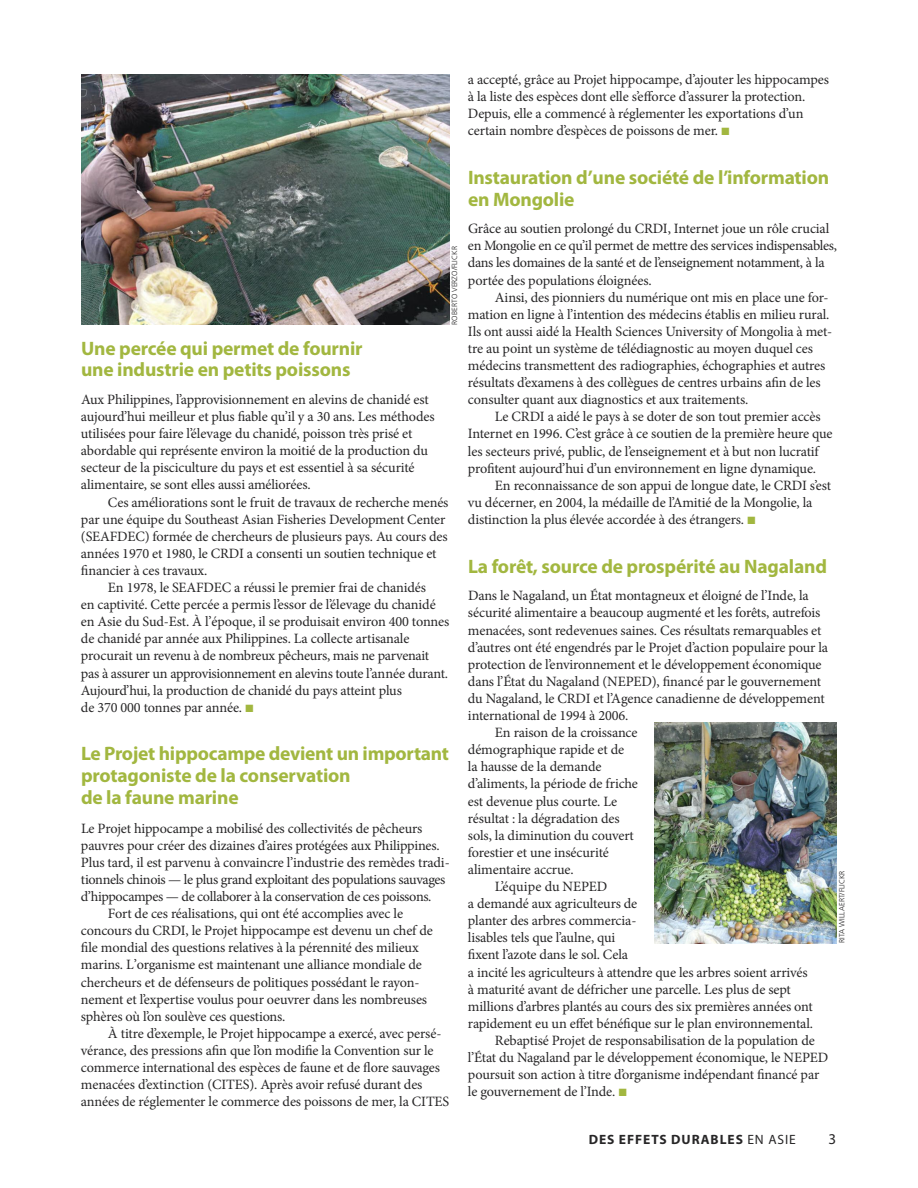
<style>
.page{position:relative;width:918px;height:1188px;background:#fff}
.page>*{position:absolute;margin:0;border:0;box-sizing:border-box;transform-origin:0 0}
.t1{font:700 19.5px/21.8px "Myriad Pro";letter-spacing:-.01em;color:#a2b740}
.t2{font:15px "Myriad Pro";color:#272627}
.t3{font:14.25px/17.1px "Minion Pro";letter-spacing:-.01em;color:#272627}
.t4{font:14.25px "Minion Pro";letter-spacing:-.03em;color:#272627}
.t5{font:700 13.5px "Myriad Pro";letter-spacing:.07em;color:#272627}
.t6{font:300 7.5px "Frutiger";color:#272627}
.s1{color:#a2b740}
.s2{font-weight:400}
</style>
<div class="page">
<img style="left:81px;top:75px;width:369px;height:250px">
<img style="left:655px;top:722px;width:182px;height:222px">
<p class="t6" style="left:452px;top:325px;width:80px;rotate:-90deg">ROBERTO VERZO/FLICKR</p>
<h1 class="t1" style="left:81px;top:339px;width:283px">Une percée qui permet de fournir une industrie en petits poissons</h1>
<p class="t3" style="left:81px;top:392px;width:355px">Aux Philippines, l’approvisionnement en alevins de chanidé est aujourd’hui meilleur et plus fiable qu’il y a 30 ans. Les méthodes utilisées pour faire l’élevage du chanidé, poisson très prisé et abordable qui représente environ la moitié de la production du secteur de la pisciculture du pays et est essentiel à sa sécurité alimentaire, se sont elles aussi améliorées.</p>
<p class="t3" style="left:108px;top:495px;width:342px">Ces améliorations sont le fruit de travaux de recherche menés</p>
<p class="t3" style="left:81px;top:512px;width:366px">par une équipe du Southeast Asian Fisheries Development Center</p>
<p class="t3" style="left:81px;top:529px;width:368px">(SEAFDEC) formée de chercheurs de plusieurs pays. Au cours des</p>
<p class="t3" style="left:81px;top:546px;width:357px">années 1970 et 1980, le CRDI a consenti un soutien technique et</p>
<p class="t3" style="left:81px;top:563px;width:128px">financier à ces travaux.</p>
<p class="t3" style="left:108px;top:580px;width:319px">En 1978, le SEAFDEC a réussi le premier frai de chanidés</p>
<p class="t3" style="left:81px;top:597px;width:356px">en captivité. Cette percée a permis l’essor de l’élevage du chanidé</p>
<p class="t3" style="left:81px;top:614px;width:370px">en Asie du Sud-Est. À l’époque, il se produisait environ 400 tonnes</p>
<p class="t3" style="left:81px;top:632px;width:330px">de chanidé par année aux Philippines. La collecte artisanale</p>
<p class="t3" style="left:81px;top:649px;width:350px">procurait un revenu à de nombreux pêcheurs, mais ne parvenait</p>
<p class="t3" style="left:81px;top:666px;width:368px">pas à assurer un approvisionnement en alevins toute l’année durant.</p>
<p class="t3" style="left:81px;top:683px;width:322px">Aujourd’hui, la production de chanidé du pays atteint plus</p>
<p class="t3" style="left:81px;top:700px;width:174px">de 370 000 tonnes par année. <span class="s1">■</span></p>
<h1 class="t1" style="left:81px;top:745px;width:370px">Le Projet hippocampe devient un important protagoniste de la conservation<br>de la faune marine</h1>
<p class="t3" style="left:81px;top:821px;width:343px">Le Projet hippocampe a mobilisé des collectivités de pêcheurs</p>
<p class="t3" style="left:81px;top:838px;width:360px">pauvres pour créer des dizaines d’aires protégées aux Philippines.</p>
<p class="t3" style="left:81px;top:855px;width:370px">Plus tard, il est parvenu à convaincre l’industrie des remèdes tradi-</p>
<p class="t4" style="left:81px;top:874px;width:366px">tionnels chinois — le plus grand exploitant des populations sauvages</p>
<p class="t3" style="left:81px;top:889px;width:352px">d’hippocampes — de collaborer à la conservation de ces poissons.</p>
<p class="t3" style="left:108px;top:906px;width:297px">Fort de ces réalisations, qui ont été accomplies avec le</p>
<p class="t3" style="left:81px;top:923px;width:353px">concours du CRDI, le Projet hippocampe est devenu un chef de</p>
<p class="t3" style="left:81px;top:941px;width:339px">file mondial des questions relatives à la pérennité des milieux</p>
<p class="t3" style="left:81px;top:958px;width:342px">marins. L’organisme est maintenant une alliance mondiale de</p>
<p class="t3" style="left:81px;top:975px;width:340px">chercheurs et de défenseurs de politiques possédant le rayon-</p>
<p class="t3" style="left:81px;top:992px;width:348px">nement et l’expertise voulus pour oeuvrer dans les nombreuses</p>
<p class="t3" style="left:81px;top:1009px;width:206px">sphères où l’on soulève ces questions.</p>
<p class="t3" style="left:108px;top:1026px;width:335px">À titre d’exemple, le Projet hippocampe a exercé, avec persé-</p>
<p class="t3" style="left:81px;top:1043px;width:354px">vérance, des pressions afin que l’on modifie la Convention sur le</p>
<p class="t3" style="left:81px;top:1060px;width:361px">commerce international des espèces de faune et de flore sauvages</p>
<p class="t3" style="left:81px;top:1077px;width:343px">menacées d’extinction (CITES). Après avoir refusé durant des</p>
<p class="t3" style="left:81px;top:1094px;width:370px">années de réglementer le commerce des poissons de mer, la CITES</p>
<p class="t3" style="left:468px;top:72px;width:363px">a accepté, grâce au Projet hippocampe, d’ajouter les hippocampes à la liste des espèces dont elle s’efforce d’assurer la protection.<br>Depuis, elle a commencé à réglementer les exportations d’un certain nombre d’espèces de poissons de mer. <span class="s1">■</span></p>
<h1 class="t1" style="left:468px;top:168px;width:363px">Instauration d’une société de l’information en Mongolie</h1>
<p class="t3" style="left:468px;top:221px;width:370px">Grâce au soutien prolongé du CRDI, Internet joue un rôle crucial en Mongolie en ce qu’il permet de mettre des services indispensables, dans les domaines de la santé et de l’enseignement notamment, à la portée des populations éloignées.</p>
<p class="t3" style="left:468px;top:290px;width:366px;text-indent:27px">Ainsi, des pionniers du numérique ont mis en place une for&shy;mation en ligne à l’intention des médecins établis en milieu rural.<br>Ils ont aussi aidé la Health Sciences University of Mongolia à met&shy;tre au point un système de télédiagnostic au moyen duquel ces médecins transmettent des radiographies, échographies et autres résultats d’examens à des collègues de centres urbains afin de les consulter quant aux diagnostics et aux traitements.</p>
<p class="t3" style="left:468px;top:410px;width:366px;text-indent:27px">Le CRDI a aidé le pays à se doter de son tout premier accès Internet en 1996. C’est grâce à ce soutien de la première heure que les secteurs privé, public, de l’enseignement et à but non lucratif profitent aujourd’hui d’un environnement en ligne dynamique.</p>
<p class="t3" style="left:468px;top:478px;width:365px;text-indent:27px">En reconnaissance de son appui de longue date, le CRDI s’est vu décerner, en 2004, la médaille de l’Amitié de la Mongolie, la distinction la plus élevée accordée à des étrangers. <span class="s1">■</span></p>
<h1 class="t1" style="left:468px;top:557px;width:361px">La forêt, source de prospérité au Nagaland</h1>
<p class="t3" style="left:468px;top:588px;width:342px">Dans le Nagaland, un État montagneux et éloigné de l’Inde, la</p>
<p class="t3" style="left:468px;top:606px;width:354px">sécurité alimentaire a beaucoup augmenté et les forêts, autrefois</p>
<p class="t3" style="left:468px;top:623px;width:355px">menacées, sont redevenues saines. Ces résultats remarquables et</p>
<p class="t3" style="left:468px;top:640px;width:362px">d’autres ont été engendrés par le Projet d’action populaire pour la</p>
<p class="t3" style="left:468px;top:657px;width:355px">protection de l’environnement et le développement économique</p>
<p class="t3" style="left:468px;top:674px;width:355px">dans l’État du Nagaland (NEPED), financé par le gouvernement</p>
<p class="t3" style="left:468px;top:691px;width:358px">du Nagaland, le CRDI et l’Agence canadienne de développement</p>
<p class="t3" style="left:468px;top:708px;width:162px">international de 1994 à 2006.</p>
<p class="t3" style="left:495px;top:725px;width:144px">En raison de la croissance</p>
<p class="t3" style="left:468px;top:742px;width:158px">démographique rapide et de</p>
<p class="t3" style="left:468px;top:759px;width:135px">la hausse de la demande</p>
<p class="t3" style="left:468px;top:777px;width:172px">d’aliments, la période de friche</p>
<p class="t3" style="left:468px;top:794px;width:151px">est devenue plus courte. Le</p>
<p class="t3" style="left:468px;top:811px;width:153px">résultat : la dégradation des</p>
<p class="t3" style="left:468px;top:828px;width:167px">sols, la diminution du couvert</p>
<p class="t3" style="left:468px;top:845px;width:142px">forestier et une insécurité</p>
<p class="t3" style="left:468px;top:862px;width:107px">alimentaire accrue.</p>
<p class="t3" style="left:495px;top:879px;width:114px">L’équipe du NEPED</p>
<p class="t3" style="left:468px;top:896px;width:171px">a demandé aux agriculteurs de</p>
<p class="t3" style="left:468px;top:913px;width:170px">planter des arbres commercia-</p>
<p class="t3" style="left:468px;top:930px;width:149px">lisables tels que l’aulne, qui</p>
<p class="t3" style="left:468px;top:948px;width:162px">fixent l’azote dans le sol. Cela</p>
<p class="t3" style="left:468px;top:965px;width:341px">a incité les agriculteurs à attendre que les arbres soient arrivés</p>
<p class="t3" style="left:468px;top:982px;width:324px">à maturité avant de défricher une parcelle. Les plus de sept</p>
<p class="t3" style="left:468px;top:999px;width:346px">millions d’arbres plantés au cours des six premières années ont</p>
<p class="t3" style="left:468px;top:1016px;width:347px">rapidement eu un effet bénéfique sur le plan environnemental.</p>
<p class="t3" style="left:495px;top:1033px;width:321px">Rebaptisé Projet de responsabilisation de la population de</p>
<p class="t3" style="left:468px;top:1050px;width:362px">l’État du Nagaland par le développement économique, le NEPED</p>
<p class="t3" style="left:468px;top:1067px;width:353px">poursuit son action à titre d’organisme indépendant financé par</p>
<p class="t3" style="left:468px;top:1084px;width:160px">le gouvernement de l’Inde. <span class="s1">■</span></p>
<p class="t5" style="left:589px;top:1134px;width:209px">DES EFFETS DURABLES <span class="s2">EN ASIE</span></p>
<p class="t2" style="left:829px;top:1133px;width:9px">3</p>
<p class="t6" style="left:839px;top:943px;width:74px;rotate:-90deg">RITA WILLAERT/FLICKR</p>
</div>
